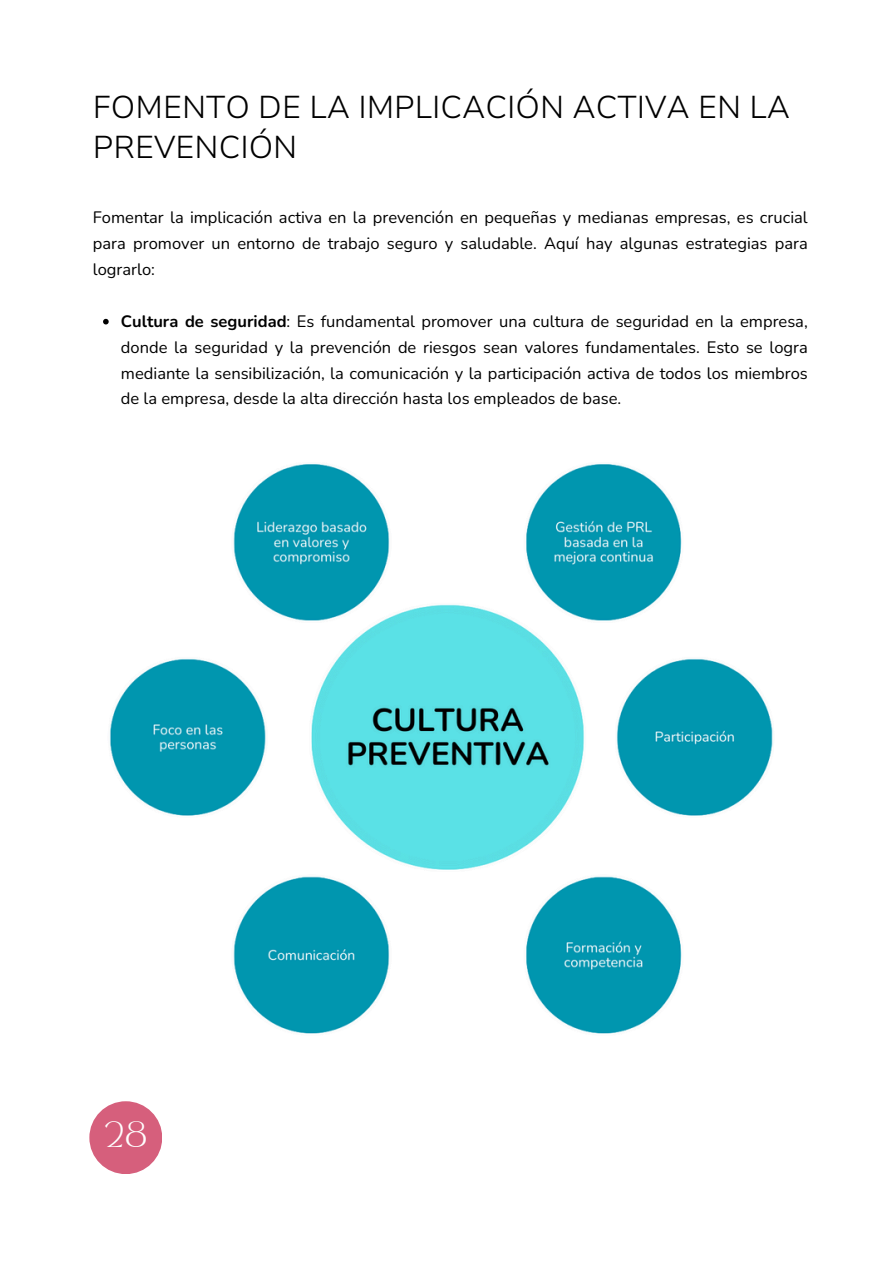
<style>
.page{position:relative;width:894px;height:1264px;background:#fff}
.page>*{position:absolute;margin:0;border:0;box-sizing:border-box;transform-origin:0 0}
.t1{font:300 31.5px/40.5px "Nunito Sans 10 pt";color:#000}
.t2{font:18px "Safira March";color:#fff}
.t3{font:16.5px/25.8px "Nunito";color:#000;text-align:justify}
.s1{font-weight:700}
</style>
<div class="page">
<div style="left:89px;top:1101px;width:73px;height:73px;background:#d65f7c;border-radius:50%"></div>
<svg style="left:103px;top:319px;width:6px;height:5px"></svg>
<img style="left:110px;top:464px;width:663px;height:570px">
<p class="t1" style="left:93px;top:87px;width:698px">FOMENTO DE LA IMPLICACIÓN ACTIVA EN LA<br>PREVENCIÓN</p>
<p class="t3" style="left:93px;top:205px;width:716px">Fomentar la implicación activa en la prevención en pequeñas y medianas empresas, es crucial para promover un entorno de trabajo seguro y saludable. Aquí hay algunas estrategias para lograrlo:</p>
<p class="t3" style="left:121px;top:308px;width:688px"><span class="s1">Cultura de seguridad</span>: Es fundamental promover una cultura de seguridad en la empresa, donde la seguridad y la prevención de riesgos sean valores fundamentales. Esto se logra mediante la sensibilización, la comunicación y la participación activa de todos los miembros de la empresa, desde la alta dirección hasta los empleados de base.</p>
<h1 class="t2" style="left:105px;top:1130px;width:43px">28</h1>
</div>
